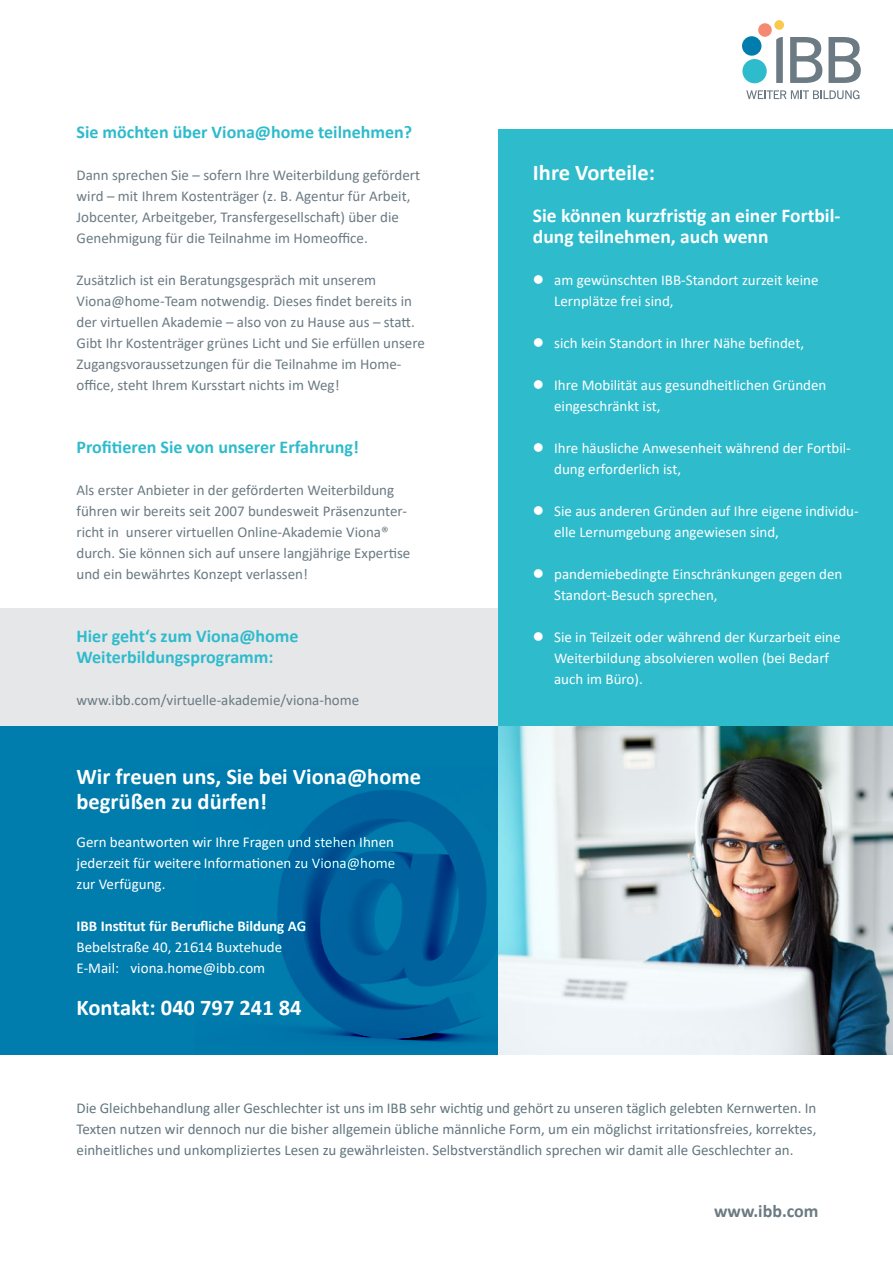
<style>
.page{position:relative;width:893px;height:1263px;background:#fff}
.page>*{position:absolute;margin:0;border:0;box-sizing:border-box;transform-origin:0 0}
.t1{font:700 22.5px/25.5px "Calibri";color:#fff}
.t2{font:700 19.5px/21px "Calibri";color:#fff}
.t3{font:700 18px/21px "Calibri";color:#2ebbcc}
.t4{font:700 18px "Calibri";color:#6b7a83}
.t5{font:15px/21px "Calibri";color:#6b7a83}
.t6{font:15px/21px "Calibri";color:#fff}
.t7{font:15px/21px "Calibri";color:#63767f;text-align:justify}
.t8{font:700 15px "Calibri";color:#fff}
</style>
<div class="page">
<div style="left:0;top:608px;width:499px;height:118px;background:#e6e7e9"></div>
<div style="left:0;top:726px;width:499px;height:328px;background:#007cad"></div>
<img style="left:499px;top:726px;width:394px;height:328px">
<svg style="left:776px;top:37px;width:7px;height:46px"></svg>
<svg style="left:746px;top:90px;width:113px;height:9px"></svg>
<svg style="left:790px;top:37px;width:32px;height:46px"></svg>
<svg style="left:828px;top:37px;width:33px;height:46px"></svg>
<div style="left:742px;top:59px;width:25px;height:24px;background:#2ebbcc;border-radius:50%"></div>
<div style="left:742px;top:36px;width:19px;height:20px;background:#007cad;border-radius:50%"></div>
<div style="left:758px;top:23px;width:14px;height:14px;background:#f48a6f;border-radius:50%"></div>
<div style="left:774px;top:20px;width:10px;height:10px;background:#fac94b;border-radius:50%"></div>
<img style="left:277px;top:767px;width:222px;height:287px">
<div style="left:499px;top:129px;width:394px;height:597px;background:#2ebbcc"></div>
<p class="t3" style="left:77px;top:121px;width:337px">Sie möchten über Viona@home teilnehmen?</p>
<p class="t5" style="left:77px;top:164px;width:345px">Dann sprechen Sie – sofern Ihre Weiterbildung gefördert wird – mit Ihrem Kostenträger (z. B. Agentur für Arbeit, Jobcenter, Arbeitgeber, Transfergesellschaft) über die Genehmigung für die Teilnahme im Homeoffice.</p>
<p class="t5" style="left:77px;top:269px;width:350px">Zusätzlich ist ein Beratungsgespräch mit unserem Viona@home-Team notwendig. Dieses findet bereits in der virtuellen Akademie – also von zu Hause aus – statt.<br>Gibt Ihr Kostenträger grünes Licht und Sie erfüllen unsere Zugangsvoraussetzungen für die Teilnahme im Home&shy;office, steht Ihrem Kursstart nichts im Weg!</p>
<p class="t3" style="left:77px;top:436px;width:284px">Profitieren Sie von unserer Erfahrung!</p>
<p class="t5" style="left:77px;top:479px;width:335px">Als erster Anbieter in der geförderten Weiterbildung führen wir bereits seit 2007 bundesweit Präsenzunter&shy;richt in unserer virtuellen Online-Akademie Viona® durch. Sie können sich auf unsere langjährige Expertise und ein bewährtes Konzept verlassen!</p>
<p class="t3" style="left:77px;top:625px;width:224px">Hier geht‘s zum Viona@home<br>Weiterbildungsprogramm:</p>
<p class="t5" style="left:77px;top:689px;width:284px">www.ibb.com/virtuelle-akademie/viona-home</p>
<h1 class="t1" style="left:77px;top:763px;width:346px">Wir freuen uns, Sie bei Viona@home begrüßen zu dürfen!</h1>
<p class="t6" style="left:77px;top:831px;width:320px;text-align:justify">Gern beantworten wir Ihre Fragen und stehen Ihnen jederzeit für weitere Informationen zu Viona@home zur Verfügung.</p>
<p class="t8" style="left:77px;top:916px;width:231px">IBB Institut für Berufliche Bildung AG</p>
<p class="t6" style="left:77px;top:936px;width:207px">Bebelstraße 40, 21614 Buxtehude<br>E-Mail: viona.home@ibb.com</p>
<h1 class="t1" style="left:77px;top:995px;width:227px">Kontakt: 040 797 241 84</h1>
<h1 class="t1" style="left:533px;top:159px;width:124px">Ihre Vorteile:</h1>
<h2 class="t2" style="left:533px;top:205px;width:309px">Sie können kurzfristig an einer Fortbil&shy;dung teilnehmen, auch wenn</h2>
<p class="t6" style="left:554px;top:269px;width:266px">am gewünschten IBB-Standort zurzeit keine<br>Lernplätze frei sind,</p>
<p class="t6" style="left:554px;top:332px;width:251px">sich kein Standort in Ihrer Nähe befindet,</p>
<p class="t6" style="left:554px;top:374px;width:274px">Ihre Mobilität aus gesundheitlichen Gründen eingeschränkt ist,</p>
<p class="t6" style="left:554px;top:437px;width:298px">Ihre häusliche Anwesenheit während der Fortbil&shy;dung erforderlich ist,</p>
<p class="t6" style="left:554px;top:500px;width:306px">Sie aus anderen Gründen auf Ihre eigene individu&shy;elle Lernumgebung angewiesen sind,</p>
<p class="t6" style="left:554px;top:563px;width:290px">pandemiebedingte Einschränkungen gegen den<br>Standort-Besuch sprechen,</p>
<p class="t6" style="left:554px;top:626px;width:288px">Sie in Teilzeit oder während der Kurzarbeit eine<br>Weiterbildung absolvieren wollen (bei Bedarf auch im Büro).</p>
<p class="t7" style="left:77px;top:1097px;width:741px">Die Gleichbehandlung aller Geschlechter ist uns im IBB sehr wichtig und gehört zu unseren täglich gelebten Kernwerten. In Texten nutzen wir dennoch nur die bisher allgemein übliche männliche Form, um ein möglichst irritationsfreies, korrektes, einheitliches und unkompliziertes Lesen zu gewährleisten. Selbstverständlich sprechen wir damit alle Geschlechter an.</p>
<p class="t4" style="left:714px;top:1198px;width:106px">www.ibb.com</p>
</div>
